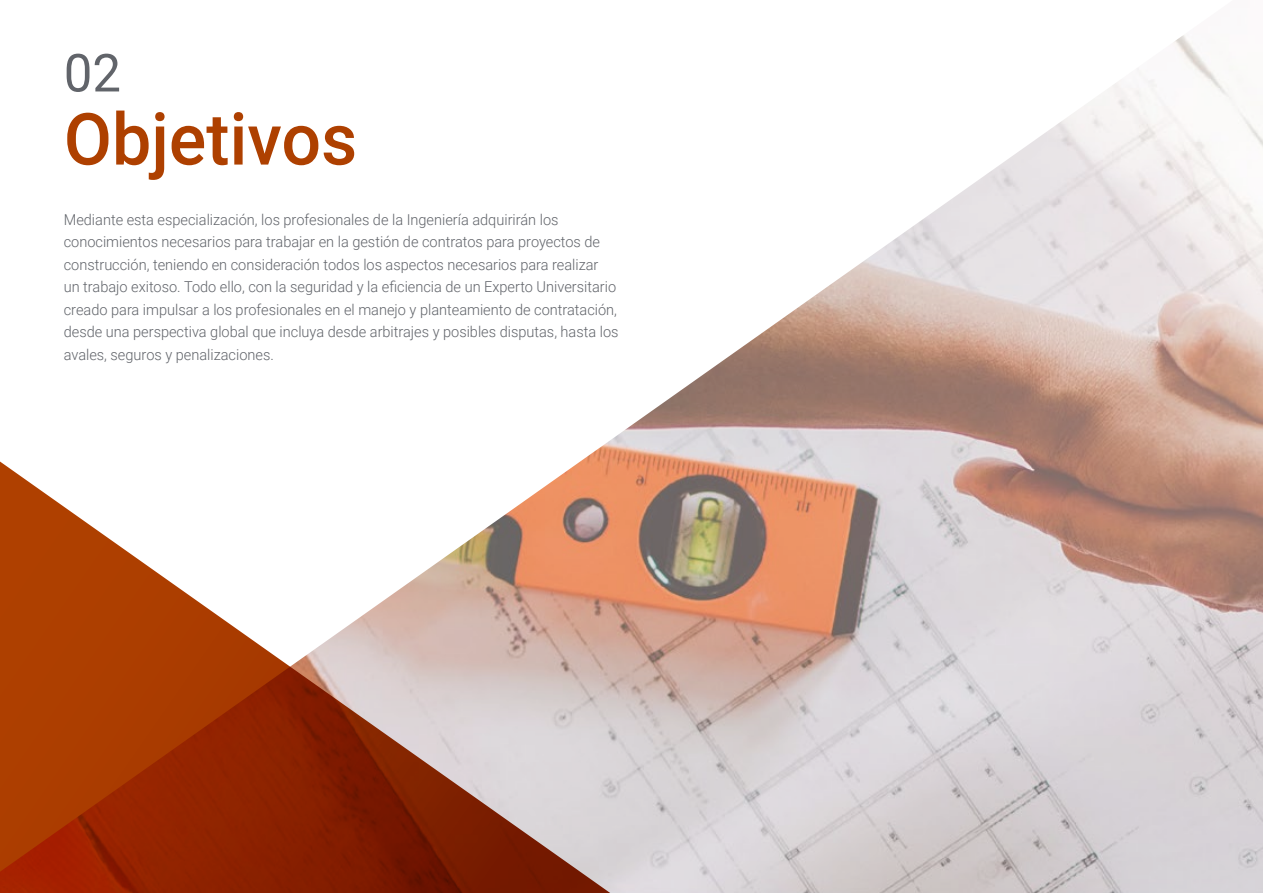
<style>
.page{position:relative;width:1263px;height:893px;background:#fff}
.page>*{position:absolute;margin:0;border:0;box-sizing:border-box;transform-origin:0 0}
.Portadilla{font:500 72px "Roboto";color:#ae4000}
.t1{font:52.5px "Roboto";color:#61646a}
.Texto_Plano{font:300 15px/22.5px "Roboto";color:#61646a}
</style>
<div class="page">
<img style="left:602px;top:35px;width:661px;height:858px">
<svg style="left:0;top:446px;width:640px;height:447px"></svg>
<p class="t1" style="left:64px;top:36px;width:59px">02</p>
<p class="Portadilla" style="left:64px;top:89px;width:295px">Objetivos</p>
<p class="Texto_Plano" style="left:64px;top:208px;width:556px">Mediante esta especialización, los profesionales de la Ingeniería adquirirán los conocimientos necesarios para trabajar en la gestión de contratos para proyectos de construcción, teniendo en consideración todos los aspectos necesarios para realizar<br>un trabajo exitoso. Todo ello, con la seguridad y la eficiencia de un Experto Universitario creado para impulsar a los profesionales en el manejo y planteamiento de contratación, desde una perspectiva global que incluya desde arbitrajes y posibles disputas, hasta los avales, seguros y penalizaciones.</p>
</div>
